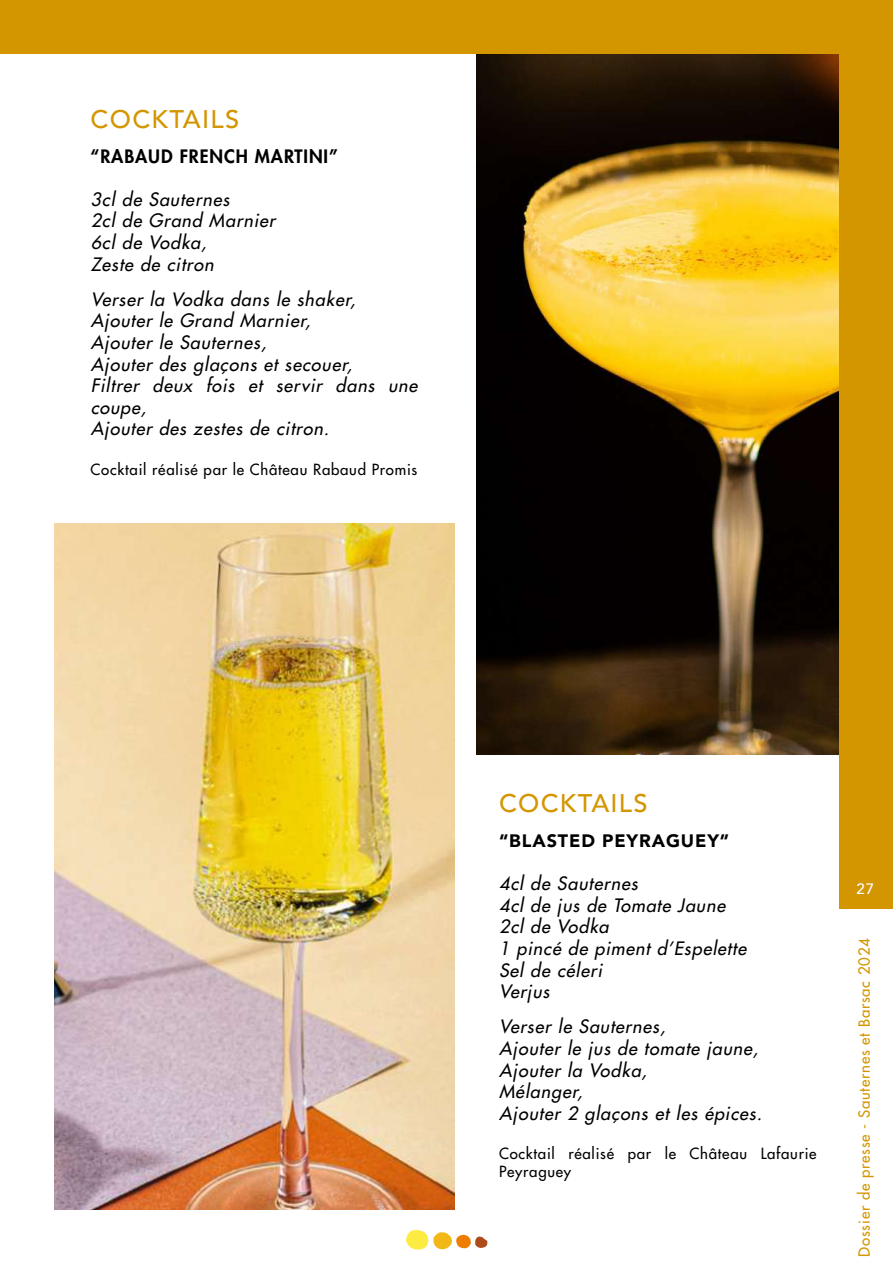
<style>
.page{position:relative;width:893px;height:1263px;background:#fff}
.page>*{position:absolute;margin:0;border:0;box-sizing:border-box;transform-origin:0 0}
.t1{font:500 25.5px "Avenir";letter-spacing:.05em;color:#d49600}
.t2{font:italic 500 18px/21.6px "Futura Std";color:#000}
.t3{font:800 18px "Futura Std";letter-spacing:.05em;color:#000}
.t4{font:900 18px "Avenir";letter-spacing:.05em;color:#000}
.t5{font:500 15px/18px "Futura Std";letter-spacing:.05em;color:#000}
.t6{font:500 15px "Futura Std";letter-spacing:.05em;color:#d49600}
.t7{font:500 15px "Avenir";color:#fff}
</style>
<div class="page">
<div style="left:0;top:0;width:893px;height:909px;background:#d49600"></div>
<div style="left:0;top:54px;width:839px;height:1209px;background:#fff"></div>
<svg style="left:406px;top:1230px;width:82px;height:19px"></svg>
<img style="left:54px;top:523px;width:400px;height:687px">
<img style="left:477px;top:54px;width:362px;height:700px">
<h1 class="t1" style="left:91px;top:97px;width:150px">COCKTAILS</h1>
<p class="t3" style="left:91px;top:145px;width:249px">“RABAUD FRENCH MARTINI”</p>
<p class="t2" style="left:91px;top:189px;width:190px">3cl de Sauternes<br>2cl de Grand Marnier<br>6cl de Vodka,<br>Zeste de citron</p>
<p class="t2" style="left:91px;top:288px;width:332px">Verser la Vodka dans le shaker,<br>Ajouter le Grand Marnier,<br>Ajouter le Sauternes,<br>Ajouter des glaçons et secouer,<br>Filtrer deux fois et servir dans une coupe,<br>Ajouter des zestes de citron.</p>
<p class="t5" style="left:91px;top:460px;width:328px">Cocktail réalisé par le Château Rabaud Promis</p>
<h1 class="t1" style="left:499px;top:781px;width:150px">COCKTAILS</h1>
<p class="t4" style="left:499px;top:825px;width:232px">“BLASTED PEYRAGUEY”</p>
<p class="t2" style="left:499px;top:873px;width:253px">4cl de Sauternes<br>4cl de jus de Tomate Jaune<br>2cl de Vodka<br>1 pincé de piment d’Espelette<br>Sel de céleri<br>Verjus</p>
<p class="t2" style="left:499px;top:1016px;width:268px">Verser le Sauternes,<br>Ajouter le jus de tomate jaune,<br>Ajouter la Vodka,<br>Mélanger,<br>Ajouter 2 glaçons et les épices.</p>
<p class="t5" style="left:499px;top:1145px;width:319px">Cocktail réalisé par le Château Lafaurie<br>Peyraguey</p>
<p class="t7" style="left:857px;top:876px;width:19px">27</p>
<p class="t6" style="left:855px;top:1256px;width:320px;rotate:-90deg">Dossier de presse - Sauternes et Barsac 2024</p>
</div>
